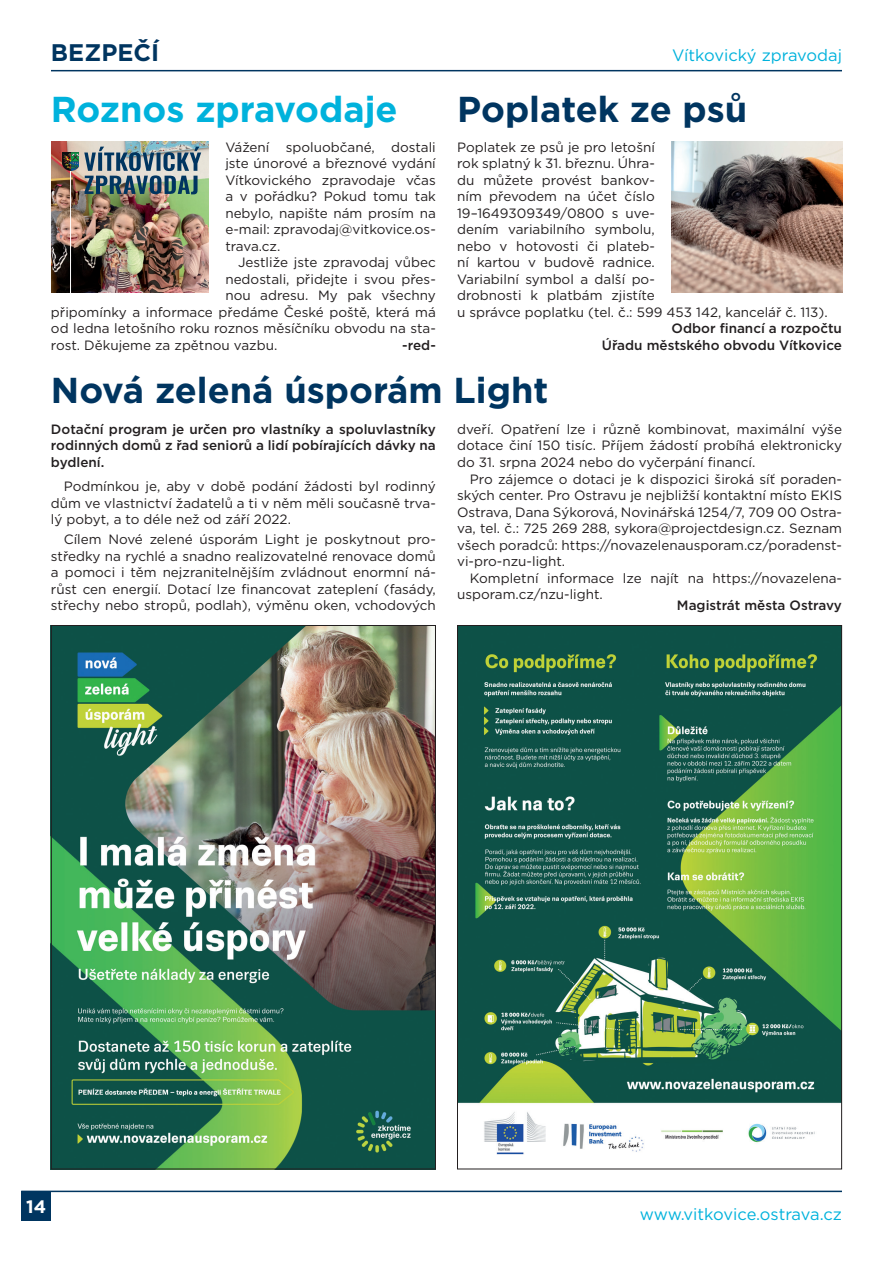
<style>
.page{position:relative;width:893px;height:1263px;background:#fff}
.page>*{position:absolute;margin:0;border:0;box-sizing:border-box;transform-origin:0 0}
.t1{font:700 36px "Gotham";color:#003560}
.t2{font:700 36px "Gotham";color:#00b2dc}
.t3{font:700 24px "Gotham";color:#003560}
.t4{font:700 18px "Gotham";color:#fff}
.t5{font:16.5px "Gotham";color:#00b2dc}
.t6{font:13.5px/16.5px "Gotham";color:#231f20;text-align:justify}
.t7{font:500 13.5px/16.5px "Gotham";color:#231f20;text-align:right}
</style>
<div class="page">
<hr style="left:51px;top:70px;width:791px;height:1px;background:#003560">
<hr style="left:21px;top:1191px;width:821px;height:1px;background:#003560">
<div style="left:21px;top:1191px;width:30px;height:29px;background:#003560"></div>
<img style="left:53px;top:627px;width:381px;height:540px">
<img style="left:459px;top:627px;width:381px;height:528px">
<img style="left:51px;top:141px;width:157px;height:151px">
<img style="left:62px;top:152px;width:17px;height:19px">
<hr style="left:70px;top:171px;width:1px;height:121px;background:#fff">
<img style="left:84px;top:147px;width:117px;height:47px">
<img style="left:672px;top:141px;width:170px;height:151px">
<h2 class="t3" style="left:51px;top:44px;width:110px">BEZPEČÍ</h2>
<h1 class="t2" style="left:51px;top:97px;width:348px">Roznos zpravodaje</h1>
<p class="t6" style="left:225px;top:139px;width:212px">Vážení spoluobčané, dostali jste únorové a březnové vydání Vítkovického zpravodaje včas a v pořádku? Pokud tomu tak nebylo, napište nám prosím na e-mail: zpravodaj@vitkovice.os&shy;trava.cz.</p>
<p class="t6" style="left:238px;top:255px;width:199px">Jestliže jste zpravodaj vůbec</p>
<p class="t6" style="left:225px;top:271px;width:212px">nedostali, přidejte i svou přes-</p>
<p class="t6" style="left:225px;top:288px;width:212px">nou adresu. My pak všechny</p>
<p class="t6" style="left:51px;top:304px;width:386px">připomínky a informace předáme České poště, která má</p>
<p class="t6" style="left:51px;top:321px;width:386px">od ledna letošního roku roznos měsíčníku obvodu na sta-</p>
<p class="t6" style="left:51px;top:337px;width:228px">rost. Děkujeme za zpětnou vazbu.</p>
<p class="t7" style="left:402px;top:338px;width:35px">-red-</p>
<p class="t5" style="left:672px;top:49px;width:171px">Vítkovický zpravodaj</p>
<h1 class="t1" style="left:457px;top:97px;width:292px">Poplatek ze psů</h1>
<p class="t6" style="left:457px;top:139px;width:372px;text-align:left">Poplatek ze psů je pro letošní<br>rok splatný k 31. březnu. Úhra-<br>du můžete provést bankov-<br>ním převodem na účet číslo<br>19–1649309349/0800 s uve-<br>dením variabilního symbolu,<br>nebo v hotovosti či plateb-<br>ní kartou v budově radnice.<br>Variabilní symbol a další po-<br>drobnosti k platbám zjistíte<br>u správce poplatku (tel. č.: 599 453 142, kancelář č. 113).</p>
<p class="t7" style="left:602px;top:321px;width:242px">Odbor financí a rozpočtu<br>Úřadu městského obvodu Vítkovice</p>
<h1 class="t1" style="left:51px;top:377px;width:499px">Nová zelená úsporám Light</h1>
<p class="t7" style="left:51px;top:422px;width:386px;text-align:justify">Dotační program je určen pro vlastníky a spoluvlastníky rodinných domů z řad seniorů a lidí pobírajících dávky na bydlení.</p>
<p class="t6" style="left:51px;top:479px;width:386px;text-indent:13px">Podmínkou je, aby v době podání žádosti byl rodinný dům ve vlastnictví žadatelů a ti v něm měli současně trva&shy;lý pobyt, a to déle než od září 2022.</p>
<p class="t6" style="left:51px;top:532px;width:386px;text-indent:13px">Cílem Nové zelené úsporám Light je poskytnout pro&shy;středky na rychlé a snadno realizovatelné renovace domů a pomoci i těm nejzranitelnějším zvládnout enormní ná&shy;růst cen energií. Dotací lze financovat zateplení (fasády, střechy nebo stropů, podlah), výměnu oken, vchodových</p>
<p class="t6" style="left:457px;top:422px;width:386px">dveří. Opatření lze i různě kombinovat, maximální výše dotace činí 150 tisíc. Příjem žádostí probíhá elektronicky do 31. srpna 2024 nebo do vyčerpání financí.</p>
<p class="t6" style="left:457px;top:471px;width:386px;text-indent:13px">Pro zájemce o dotaci je k dispozici široká síť poraden&shy;ských center. Pro Ostravu je nejbližší kontaktní místo EKIS Ostrava, Dana Sýkorová, Novinářská 1254/7, 709 00 Ostra&shy;va, tel. č.: 725 269 288, sykora@projectdesign.cz. Seznam všech poradců: https://novazelenausporam.cz/poradenst&shy;vi-pro-nzu-light.</p>
<p class="t6" style="left:457px;top:571px;width:386px;text-indent:13px">Kompletní informace lze najít na https://novazelena&shy;usporam.cz/nzu-light.</p>
<p class="t7" style="left:677px;top:598px;width:166px">Magistrát města Ostravy</p>
<h3 class="t4" style="left:26px;top:1200px;width:21px">14</h3>
<p class="t5" style="left:640px;top:1208px;width:204px">www.vitkovice.ostrava.cz</p>
</div>
